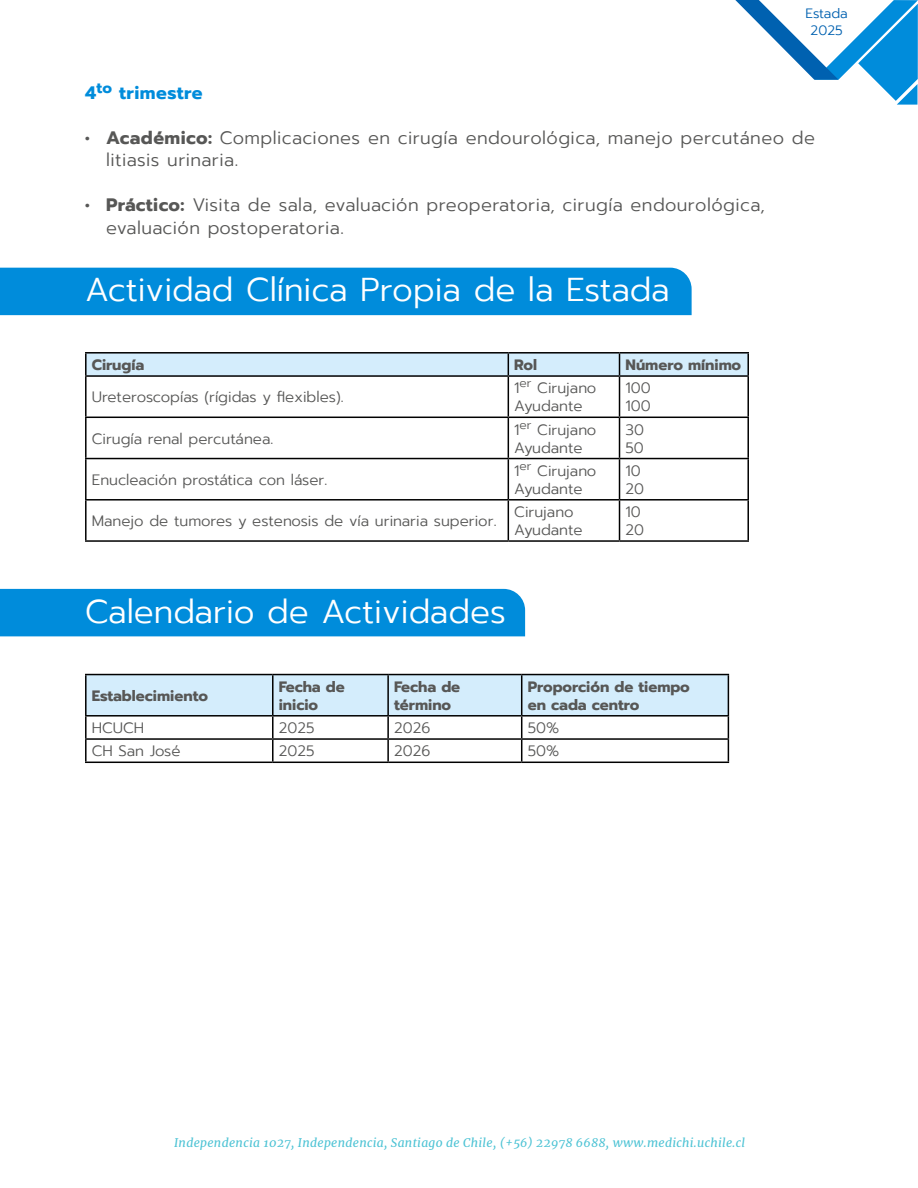
<style>
.page{position:relative;width:918px;height:1188px;background:#fff}
.page>*{position:absolute;margin:0;border:0;box-sizing:border-box;transform-origin:0 0}
.t1{font:300 33px "Prompt";color:#fff}
.t2{font:300 18px/22.5px "Prompt";letter-spacing:.025em;color:#575756}
.t3{font:700 18px "Prompt";letter-spacing:.025em;color:#008cdb}
.t4{font:300 15px/18px "Prompt";color:#575756}
.t5{font:700 15px/18px "Prompt";color:#575756}
.t6{font:300 13.5px/16.2px "Prompt";letter-spacing:-.01em;color:#0061b0;text-align:center}
.t7{font:italic 12px "Merriweather";letter-spacing:.025em;color:#00a9c2}
.s1{font-weight:700}
</style>
<div class="page">
<svg style="left:735px;top:0;width:183px;height:105px"></svg>
<div style="left:0;top:268px;width:692px;height:47px;background:#008cdb"></div>
<div style="left:0;top:589px;width:525px;height:47px;background:#008cdb"></div>
<hr style="left:85px;top:352px;width:423px;height:2px;background:#000">
<hr style="left:85px;top:354px;width:2px;height:21px;background:#000">
<hr style="left:508px;top:352px;width:112px;height:2px;background:#000">
<hr style="left:620px;top:352px;width:129px;height:2px;background:#000">
<div style="left:86px;top:353px;width:662px;height:22px;background:#d4edfc"></div>
<hr style="left:747px;top:354px;width:2px;height:21px;background:#000">
<hr style="left:85px;top:375px;width:423px;height:2px;background:#000">
<hr style="left:85px;top:377px;width:2px;height:40px;background:#000">
<hr style="left:508px;top:375px;width:112px;height:2px;background:#000">
<hr style="left:508px;top:377px;width:1px;height:40px;background:#000">
<hr style="left:620px;top:375px;width:129px;height:2px;background:#000">
<hr style="left:619px;top:377px;width:1px;height:40px;background:#000">
<hr style="left:747px;top:377px;width:2px;height:40px;background:#000">
<hr style="left:85px;top:417px;width:423px;height:1px;background:#000">
<hr style="left:85px;top:418px;width:2px;height:40px;background:#000">
<hr style="left:508px;top:417px;width:112px;height:1px;background:#000">
<hr style="left:508px;top:418px;width:1px;height:40px;background:#000">
<hr style="left:620px;top:417px;width:129px;height:1px;background:#000">
<hr style="left:619px;top:418px;width:1px;height:40px;background:#000">
<hr style="left:747px;top:418px;width:2px;height:40px;background:#000">
<hr style="left:85px;top:458px;width:423px;height:1px;background:#000">
<hr style="left:85px;top:459px;width:2px;height:40px;background:#000">
<hr style="left:508px;top:458px;width:112px;height:1px;background:#000">
<hr style="left:508px;top:459px;width:1px;height:40px;background:#000">
<hr style="left:620px;top:458px;width:129px;height:1px;background:#000">
<hr style="left:619px;top:459px;width:1px;height:40px;background:#000">
<hr style="left:747px;top:459px;width:2px;height:40px;background:#000">
<hr style="left:85px;top:499px;width:423px;height:2px;background:#000">
<hr style="left:85px;top:501px;width:2px;height:39px;background:#000">
<hr style="left:508px;top:499px;width:112px;height:2px;background:#000">
<hr style="left:508px;top:501px;width:1px;height:39px;background:#000">
<hr style="left:620px;top:499px;width:129px;height:2px;background:#000">
<hr style="left:619px;top:501px;width:1px;height:39px;background:#000">
<hr style="left:747px;top:501px;width:2px;height:39px;background:#000">
<hr style="left:85px;top:540px;width:423px;height:2px;background:#000">
<hr style="left:508px;top:540px;width:112px;height:2px;background:#000">
<hr style="left:620px;top:540px;width:129px;height:2px;background:#000">
<hr style="left:85px;top:674px;width:188px;height:1px;background:#000">
<hr style="left:85px;top:675px;width:2px;height:40px;background:#000">
<hr style="left:273px;top:674px;width:115px;height:1px;background:#000">
<hr style="left:388px;top:674px;width:134px;height:1px;background:#000">
<hr style="left:522px;top:674px;width:207px;height:1px;background:#000">
<hr style="left:85px;top:715px;width:188px;height:2px;background:#000">
<hr style="left:85px;top:717px;width:2px;height:21px;background:#000">
<hr style="left:85px;top:738px;width:188px;height:2px;background:#000">
<hr style="left:85px;top:740px;width:2px;height:22px;background:#000">
<svg style="left:86px;top:675px;width:643px;height:87px"></svg>
<hr style="left:85px;top:762px;width:188px;height:1px;background:#000">
<hr style="left:273px;top:762px;width:115px;height:1px;background:#000">
<hr style="left:388px;top:762px;width:134px;height:1px;background:#000">
<hr style="left:522px;top:762px;width:207px;height:1px;background:#000">
<p class="t6" style="left:806px;top:6px;width:44px">Estada<br>2025</p>
<p class="t3" style="left:85px;top:79px;width:119px">4<sup>to</sup> trimestre</p>
<p class="t2" style="left:106px;top:126px;width:711px;text-indent:-21px"><span class="s1">• Académico:</span> Complicaciones en cirugía endourológica, manejo percutáneo de litiasis urinaria.</p>
<p class="t2" style="left:106px;top:194px;width:660px;text-indent:-21px"><span class="s1">• Práctico:</span> Visita de sala, evaluación preoperatoria, cirugía endourológica, evaluación postoperatoria.</p>
<h1 class="t1" style="left:85px;top:267px;width:586px">Actividad Clínica Propia de la Estada</h1>
<p class="t5" style="left:92px;top:356px;width:54px">Cirugía</p>
<p class="t5" style="left:514px;top:356px;width:24px">Rol</p>
<p class="t5" style="left:626px;top:356px;width:117px">Número mínimo</p>
<p class="t4" style="left:92px;top:388px;width:253px">Ureteroscopías (rígidas y flexibles).</p>
<p class="t4" style="left:514px;top:379px;width:84px">1<sup>er</sup> Cirujano<br>Ayudante</p>
<p class="t4" style="left:626px;top:379px;width:27px">100<br>100</p>
<p class="t4" style="left:92px;top:429px;width:183px">Cirugía renal percutánea.</p>
<p class="t4" style="left:514px;top:420px;width:84px">1<sup>er</sup> Cirujano<br>Ayudante</p>
<p class="t4" style="left:626px;top:420px;width:20px">30<br>50</p>
<p class="t4" style="left:92px;top:471px;width:237px">Enucleación prostática con láser.</p>
<p class="t4" style="left:514px;top:462px;width:84px">1<sup>er</sup> Cirujano<br>Ayudante</p>
<p class="t4" style="left:626px;top:462px;width:20px">10<br>20</p>
<p class="t4" style="left:92px;top:512px;width:406px">Manejo de tumores y estenosis de vía urinaria superior.</p>
<p class="t4" style="left:514px;top:503px;width:70px">Cirujano<br>Ayudante</p>
<p class="t4" style="left:626px;top:503px;width:20px">10<br>20</p>
<h1 class="t1" style="left:85px;top:588px;width:422px">Calendario de Actividades</h1>
<p class="t5" style="left:92px;top:687px;width:118px">Establecimiento</p>
<p class="t5" style="left:279px;top:678px;width:68px">Fecha de inicio</p>
<p class="t5" style="left:394px;top:678px;width:68px">Fecha de término</p>
<p class="t5" style="left:528px;top:678px;width:164px">Proporción de tiempo en cada centro</p>
<p class="t4" style="left:92px;top:719px;width:54px">HCUCH</p>
<p class="t4" style="left:279px;top:719px;width:37px">2025</p>
<p class="t4" style="left:394px;top:719px;width:38px">2026</p>
<p class="t4" style="left:528px;top:719px;width:33px">50%</p>
<p class="t4" style="left:92px;top:742px;width:90px">CH San José</p>
<p class="t4" style="left:279px;top:742px;width:37px">2025</p>
<p class="t4" style="left:394px;top:742px;width:38px">2026</p>
<p class="t4" style="left:528px;top:742px;width:33px">50%</p>
<p class="t7" style="left:174px;top:1134px;width:572px">Independencia 1027, Independencia, Santiago de Chile, (+56) 22978 6688, www.medichi.uchile.cl</p>
</div>
